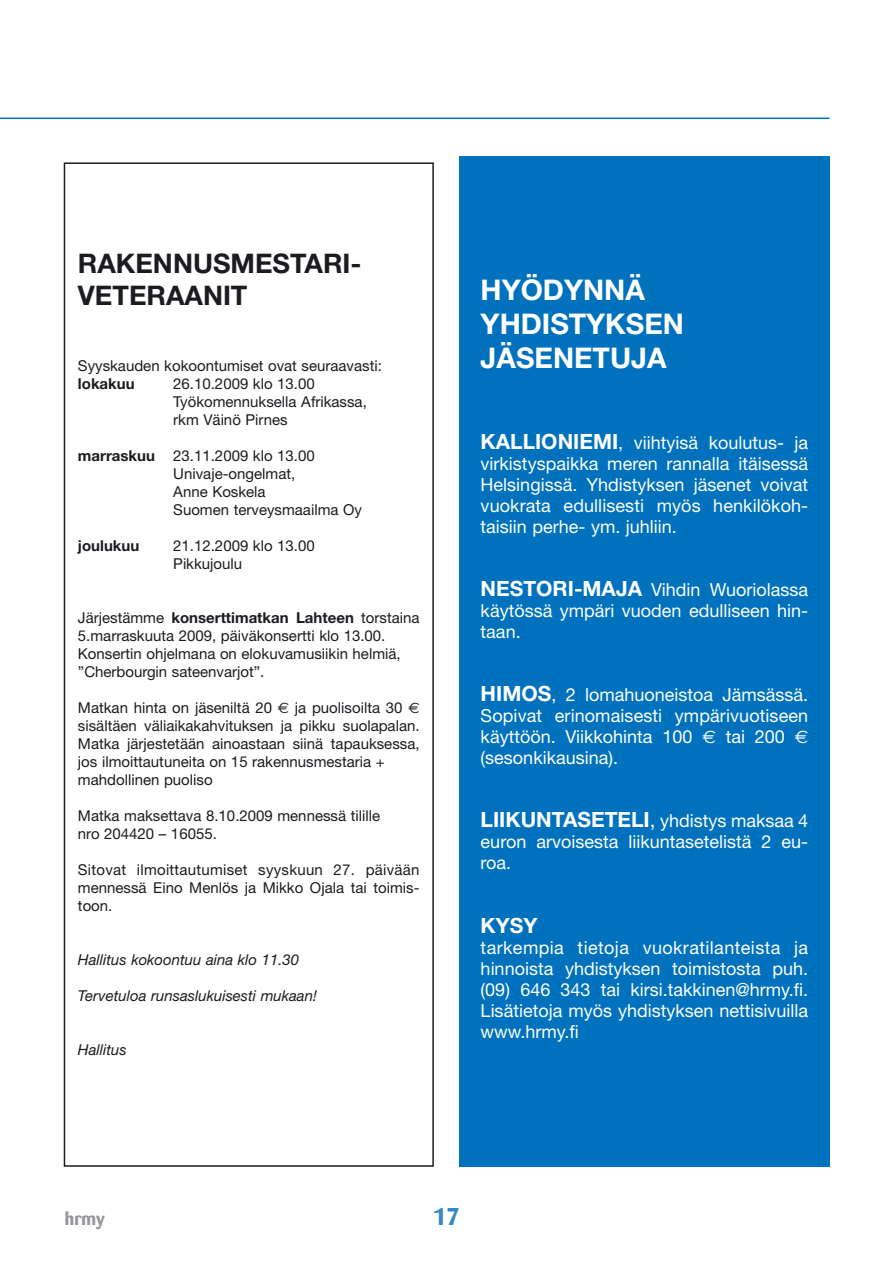
<style>
.page{position:relative;width:892px;height:1273px;background:#fff}
.page>*{position:absolute;margin:0;border:0;box-sizing:border-box;transform-origin:0 0}
.t1{font:700 28.5px/34.2px "Helvetica Neue";color:#fff}
.t2{font:700 27px/32.4px "Helvetica Neue";color:#1b1c20}
.t3{font:700 24px "Barmeno";color:#3388c9}
.t4{font:700 21px "Helvetica Neue";color:#fff}
.t5{font:18px/21px "Helvetica Neue";color:#fff;text-align:justify}
.t6{font:700 18px "Barmeno";color:#97979b}
.t7{font:15px/18px "Helvetica Neue";color:#1b1c20}
.t8{font:italic 15px "Helvetica Neue";color:#1b1c20}
.t9{font:700 15px "Helvetica Neue";color:#1b1c20}
.s1{font-weight:700}
.s2{font-family:"Euro Sans"}
.s3{font-weight:700;font-size:21px}
.s4{font-size:21px}
</style>
<div class="page">
<hr style="left:0;top:117px;width:829px;height:2px;background:#0072bd">
<div style="left:64px;top:162px;width:370px;height:1004px;border:2px solid #1b1c20"></div>
<div style="left:459px;top:157px;width:370px;height:1009px;background:#0072bd"></div>
<h2 class="t2" style="left:78px;top:249px;width:285px">RAKENNUSMESTARI-<br>VETERAANIT</h2>
<p class="t7" style="left:78px;top:358px;width:305px">Syyskauden kokoontumiset ovat seuraavasti:</p>
<p class="t9" style="left:78px;top:378px;width:58px">lokakuu</p>
<p class="t7" style="left:173px;top:376px;width:195px">26.10.2009 klo 13.00<br>Työkomennuksella Afrikassa, rkm Väinö Pirnes</p>
<p class="t7" style="left:173px;top:448px;width:190px;text-indent:-95px"><span class="s1">marraskuu</span> 23.11.2009 klo 13.00<br>Univaje-ongelmat,<br>Anne Koskela<br>Suomen terveysmaailma Oy</p>
<p class="t9" style="left:78px;top:540px;width:63px">joulukuu</p>
<p class="t7" style="left:173px;top:538px;width:143px">21.12.2009 klo 13.00<br>Pikkujoulu</p>
<p class="t7" style="left:78px;top:610px;width:343px">Järjestämme <span class="s1">konserttimatkan Lahteen</span> torstaina 5.marraskuuta 2009, päiväkonsertti klo 13.00.<br>Konsertin ohjelmana on elokuvamusiikin helmiä, ”Cherbourgin sateenvarjot”.</p>
<p class="t7" style="left:78px;top:700px;width:343px">Matkan hinta on jäseniltä 20 <span class="s2">€</span> ja puolisoilta 30 <span class="s2">€ </span>sisältäen väliaikakahvituksen ja pikku suolapalan.<br>Matka järjestetään ainoastaan siinä tapauksessa, jos ilmoittautuneita on 15 rakennusmestaria + mahdollinen puoliso</p>
<p class="t7" style="left:78px;top:808px;width:304px">Matka maksettava 8.10.2009 mennessä tilille nro 204420 – 16055.</p>
<p class="t7" style="left:78px;top:862px;width:343px;text-align:justify">Sitovat ilmoittautumiset syyskuun 27. päivään mennessä Eino Menlös ja Mikko Ojala tai toimis&shy;toon.</p>
<p class="t8" style="left:78px;top:954px;width:223px">Hallitus kokoontuu aina klo 11.30</p>
<p class="t8" style="left:78px;top:990px;width:240px">Tervetuloa runsaslukuisesti mukaan!</p>
<p class="t8" style="left:78px;top:1044px;width:50px">Hallitus</p>
<h1 class="t1" style="left:480px;top:275px;width:205px">HYÖDYNNÄ<br>YHDISTYKSEN<br>JÄSENETUJA</h1>
<p class="t5" style="left:480px;top:434px;width:329px"><span class="s3">KALLIONIEMI</span>, viihtyisä koulutus- ja virkistyspaikka meren rannalla itäisessä Helsingissä. Yhdistyksen jäsenet voivat vuokrata edullisesti myös henkilökoh&shy;taisiin perhe- ym. juhliin.</p>
<p class="t5" style="left:480px;top:581px;width:329px"><span class="s3">NESTORI-MAJA</span> Vihdin Wuoriolassa käytössä ympäri vuoden edulliseen hin&shy;taan.</p>
<p class="t5" style="left:480px;top:686px;width:329px"><span class="s3">HIMOS</span>, 2 lomahuoneistoa Jämsässä.<br>Sopivat erinomaisesti ympärivuotiseen käyttöön. Viikkohinta 100 <span class="s2">€</span> tai 200 <span class="s2">€ </span>(sesonkikausina).</p>
<p class="t5" style="left:480px;top:812px;width:329px"><span class="s3">LIIKUNTASETELI</span><span class="s4">,</span> yhdistys maksaa 4 euron arvoisesta liikuntasetelistä 2 eu&shy;roa.</p>
<h3 class="t4" style="left:480px;top:917px;width:58px">KYSY</h3>
<p class="t5" style="left:480px;top:938px;width:329px">tarkempia tietoja vuokratilanteista ja hinnoista yhdistyksen toimistosta puh. (09) 646 343 tai kirsi.takkinen@hrmy.fi.<br>Lisätietoja myös yhdistyksen nettisivuilla www.hrmy.fi</p>
<p class="t6" style="left:65px;top:1210px;width:41px">hrmy</p>
<h3 class="t3" style="left:433px;top:1206px;width:28px">17</h3>
</div>
